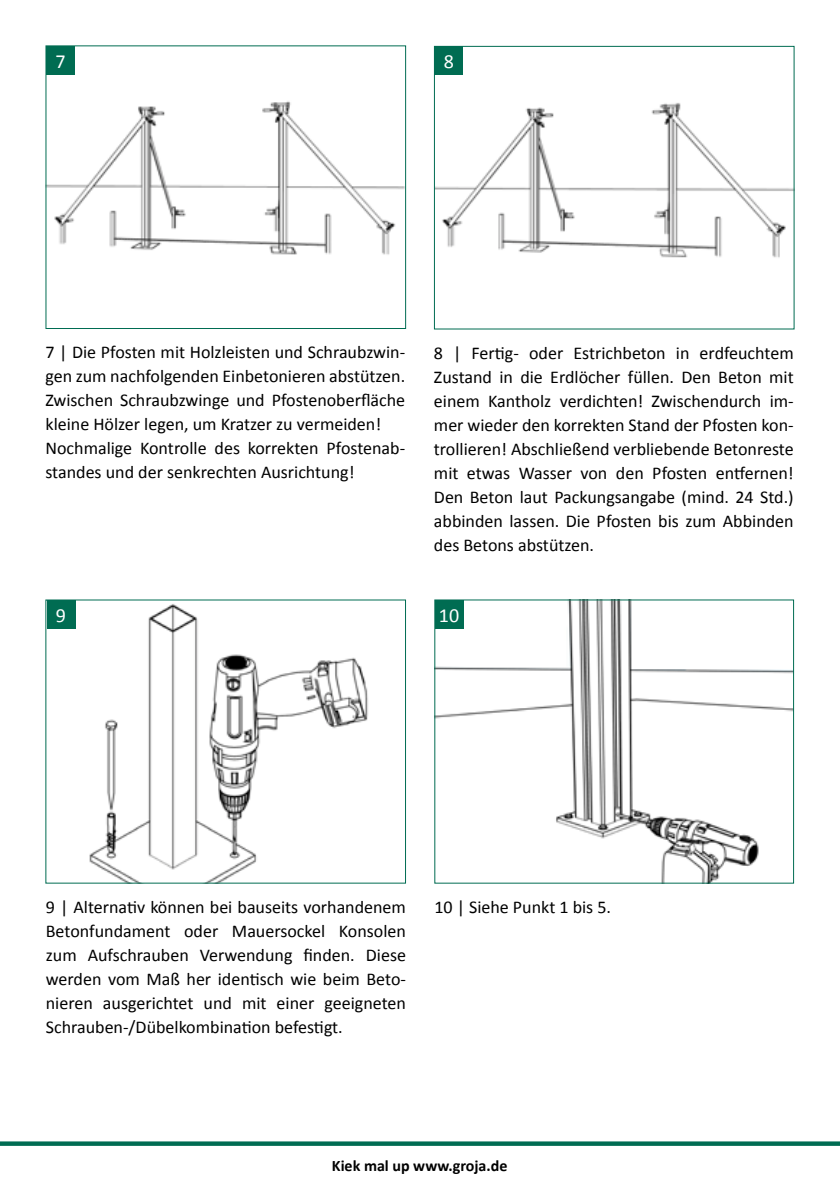
<style>
.page{position:relative;width:840px;height:1191px;background:#fff}
.page>*{position:absolute;margin:0;border:0;box-sizing:border-box;transform-origin:0 0}
.t1{font:20px "Calibri";color:#fff}
.t2{font:18px/24px "Calibri";color:#000;text-align:justify}
.t3{font:700 16px "Calibri";color:#000}
</style>
<div class="page">
<svg style="left:0;top:1141px;width:839px;height:4px;background:#1b7b64"></svg>
<img style="left:436px;top:601px;width:355px;height:280px">
<img style="left:47px;top:601px;width:321px;height:280px">
<div style="left:47px;top:600px;width:28px;height:28px;background:#006c52"></div>
<div style="left:434px;top:600px;width:29px;height:29px;background:#006c52"></div>
<img style="left:47px;top:74px;width:357px;height:181px">
<div style="left:45px;top:45px;width:361px;height:284px;border:1px solid #006c52"></div>
<div style="left:46px;top:46px;width:29px;height:28px;background:#006c52"></div>
<img style="left:435px;top:103px;width:357px;height:155px">
<div style="left:433px;top:46px;width:361px;height:283px;border:1px solid #006c52"></div>
<div style="left:434px;top:46px;width:29px;height:29px;background:#006c52"></div>
<p class="t1" style="left:55px;top:48px;width:12px">7</p>
<p class="t1" style="left:443px;top:49px;width:12px">8</p>
<p class="t2" style="left:45px;top:340px;width:361px;text-align:left">7 | Die Pfosten mit Holzleisten und Schraubzwin&shy;gen zum nachfolgenden Einbetonieren abstützen.<br>Zwischen Schraubzwinge und Pfostenoberfläche kleine Hölzer legen, um Kratzer zu vermeiden!<br>Nochmalige Kontrolle des korrekten Pfostenab&shy;standes und der senkrechten Ausrichtung!</p>
<p class="t1" style="left:56px;top:602px;width:12px">9</p>
<p class="t2" style="left:433px;top:341px;width:361px">8 | Fertig- oder Estrichbeton in erdfeuchtem Zustand in die Erdlöcher füllen. Den Beton mit einem Kantholz verdichten! Zwischendurch im&shy;mer wieder den korrekten Stand der Pfosten kon&shy;trollieren! Abschließend verbliebende Betonreste mit etwas Wasser von den Pfosten entfernen!<br>Den Beton laut Packungsangabe (mind. 24 Std.) abbinden lassen. Die Pfosten bis zum Abbinden des Betons abstützen.</p>
<p class="t1" style="left:438px;top:603px;width:22px">10</p>
<p class="t2" style="left:46px;top:895px;width:361px">9 | Alternativ können bei bauseits vorhandenem Betonfundament oder Mauersockel Konsolen zum Aufschrauben Verwendung finden. Diese werden vom Maß her identisch wie beim Beto&shy;nieren ausgerichtet und mit einer geeigneten Schrauben-/Dübelkombination befestigt.</p>
<p class="t2" style="left:434px;top:895px;width:178px">10 | Siehe Punkt 1 bis 5.</p>
<p class="t3" style="left:332px;top:1155px;width:177px">Kiek mal up www.groja.de</p>
</div>
